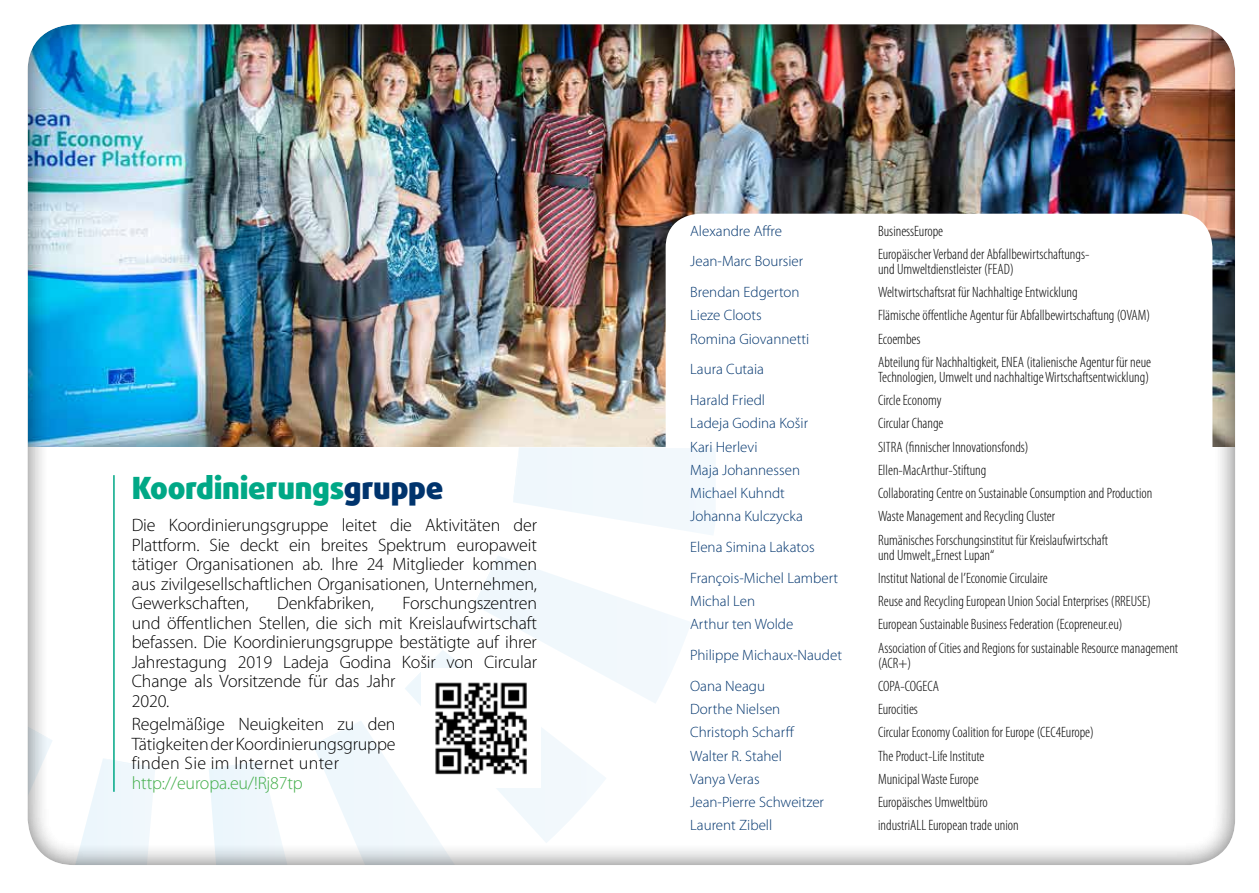
<style>
.page{position:relative;width:1259px;height:893px;background:#fff}
.page>*{position:absolute;margin:0;border:0;box-sizing:border-box;transform-origin:0 0}
.t1{font:900 30.6px "Daxline Pro";letter-spacing:-.01em;color:#00a886}
.t2{font:300 18px/19.5px "Myriad Pro";letter-spacing:-.01em;color:#000;text-align:justify}
.t3{font:300 18px "Myriad Pro";letter-spacing:-.01em;color:#41ad49}
.t4{font:300 condensed 15px/15px "Myriad Pro";color:#000}
.t5{font:300 15px "Myriad Pro";color:#00346d}
.s1{color:#00346d}
</style>
<div class="page">
<img style="left:27px;top:24px;width:1208px;height:841px">
<h1 class="t1" style="left:132px;top:468px;width:313px">Koordinierungs<span class="s1">gruppe</span></h1>
<p class="t2" style="left:132px;top:516px;width:407px">Die Koordinierungsgruppe leitet die Aktivitäten der Plattform. Sie deckt ein breites Spektrum europaweit tätiger Organisationen ab. Ihre 24 Mitglieder kommen aus zivilgesellschaftlichen Organisationen, Unternehmen, Gewerkschaften,</p>
<p class="t2" style="left:277px;top:594px;width:98px">Denkfabriken,</p>
<p class="t2" style="left:132px;top:594px;width:407px;text-align:left;text-indent:271px">Forschungszentren und öffentlichen Stellen, die sich mit Kreislaufwirtschaft befassen. Die Koordinierungsgruppe bestätigte auf ihrer Jahrestagung 2019 Ladeja Godina Košir von Circular Change als Vorsitzende für das Jahr<br>2020.</p>
<p class="t2" style="left:132px;top:715px;width:265px">Regelmäßige Neuigkeiten zu den Tätigkeiten der Koordinierungsgruppe finden Sie im Internet unter</p>
<p class="t3" style="left:132px;top:773px;width:172px">http://europa.eu/!Rj87tp</p>
<p class="t5" style="left:690px;top:222px;width:93px">Alexandre Affre</p>
<p class="t4" style="left:878px;top:224px;width:66px">BusinessEurope</p>
<p class="t5" style="left:690px;top:253px;width:115px">Jean-Marc Boursier</p>
<p class="t4" style="left:878px;top:247px;width:213px">Europäischer Verband der Abfallbewirtschaftungs&shy;und Umweltdienstleister (FEAD)</p>
<p class="t5" style="left:690px;top:284px;width:111px">Brendan Edgerton</p>
<p class="t4" style="left:878px;top:285px;width:201px">Weltwirtschaftsrat für Nachhaltige Entwicklung</p>
<p class="t5" style="left:690px;top:307px;width:73px">Lieze Cloots</p>
<p class="t4" style="left:878px;top:308px;width:273px">Flämische öffentliche Agentur für Abfallbewirtschaftung (OVAM)</p>
<p class="t5" style="left:690px;top:330px;width:120px">Romina Giovannetti</p>
<p class="t4" style="left:878px;top:332px;width:44px">Ecoembes</p>
<p class="t5" style="left:690px;top:361px;width:75px">Laura Cutaia</p>
<p class="t4" style="left:878px;top:355px;width:274px">Abteilung für Nachhaltigkeit, ENEA (italienische Agentur für neue<br>Technologien, Umwelt und nachhaltige Wirtschaftsentwicklung)</p>
<p class="t5" style="left:690px;top:392px;width:76px">Harald Friedl</p>
<p class="t4" style="left:878px;top:393px;width:65px">Circle Economy</p>
<p class="t5" style="left:690px;top:415px;width:119px">Ladeja Godina Košir</p>
<p class="t4" style="left:878px;top:416px;width:67px">Circular Change</p>
<p class="t5" style="left:690px;top:438px;width:69px">Kari Herlevi</p>
<p class="t4" style="left:878px;top:440px;width:152px">SITRA (finnischer Innovationsfonds)</p>
<p class="t5" style="left:690px;top:462px;width:111px">Maja Johannessen</p>
<p class="t4" style="left:878px;top:463px;width:110px">Ellen-MacArthur-Stiftung</p>
<p class="t5" style="left:690px;top:485px;width:96px">Michael Kuhndt</p>
<p class="t4" style="left:878px;top:486px;width:276px">Collaborating Centre on Sustainable Consumption and Production</p>
<p class="t5" style="left:690px;top:508px;width:114px">Johanna Kulczycka</p>
<p class="t4" style="left:878px;top:509px;width:178px">Waste Management and Recycling Cluster</p>
<p class="t5" style="left:690px;top:539px;width:126px">Elena Simina Lakatos</p>
<p class="t4" style="left:878px;top:533px;width:231px">Rumänisches Forschungsinstitut für Kreislaufwirtschaft und Umwelt „Ernest Lupan“</p>
<p class="t5" style="left:690px;top:570px;width:149px">François-Michel Lambert</p>
<p class="t4" style="left:878px;top:571px;width:171px">Institut National de l’Economie Circulaire</p>
<p class="t5" style="left:690px;top:593px;width:66px">Michal Len</p>
<p class="t4" style="left:878px;top:594px;width:274px">Reuse and Recycling European Union Social Enterprises (RREUSE)</p>
<p class="t5" style="left:690px;top:616px;width:105px">Arthur ten Wolde</p>
<p class="t4" style="left:878px;top:617px;width:246px">European Sustainable Business Federation (Ecopreneur.eu)</p>
<p class="t5" style="left:690px;top:647px;width:153px">Philippe Michaux-Naudet</p>
<p class="t4" style="left:878px;top:641px;width:301px">Association of Cities and Regions for sustainable Resource management (ACR+)</p>
<p class="t5" style="left:690px;top:678px;width:76px">Oana Neagu</p>
<p class="t4" style="left:878px;top:679px;width:62px">COPA-COGECA</p>
<p class="t5" style="left:690px;top:701px;width:92px">Dorthe Nielsen</p>
<p class="t4" style="left:878px;top:702px;width:41px">Eurocities</p>
<p class="t5" style="left:690px;top:724px;width:106px">Christoph Scharff</p>
<p class="t4" style="left:878px;top:725px;width:217px">Circular Economy Coalition for Europe (CEC4Europe)</p>
<p class="t5" style="left:690px;top:747px;width:93px">Walter R. Stahel</p>
<p class="t4" style="left:878px;top:749px;width:108px">The Product-Life Institute</p>
<p class="t5" style="left:690px;top:771px;width:71px">Vanya Veras</p>
<p class="t4" style="left:878px;top:772px;width:102px">Municipal Waste Europe</p>
<p class="t5" style="left:690px;top:794px;width:135px">Jean-Pierre Schweitzer</p>
<p class="t4" style="left:878px;top:795px;width:111px">Europäisches Umweltbüro</p>
<p class="t5" style="left:690px;top:817px;width:84px">Laurent Zibell</p>
<p class="t4" style="left:878px;top:818px;width:142px">industriALL European trade union</p>
</div>
